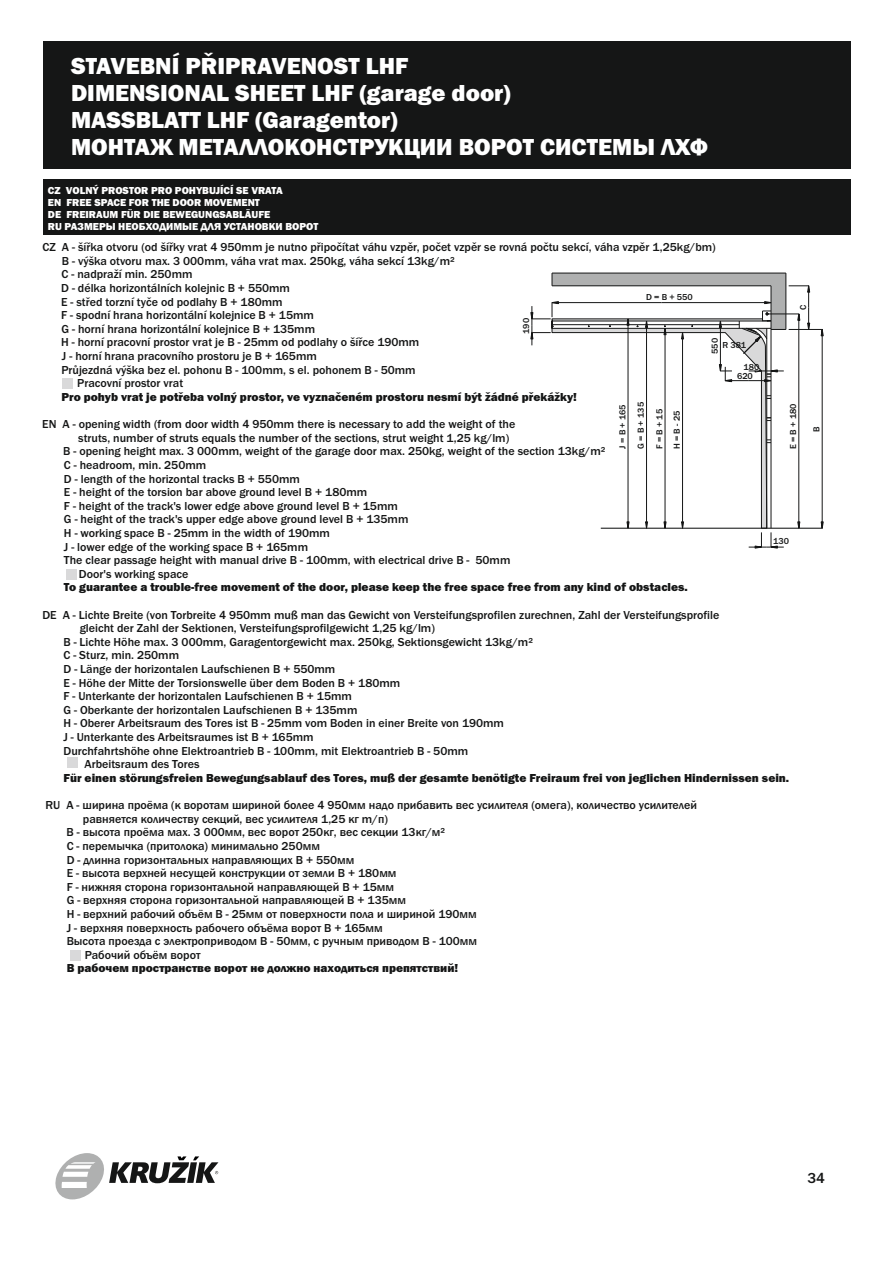
<style>
.page{position:relative;width:893px;height:1263px;background:#fff}
.page>*{position:absolute;margin:0;border:0;box-sizing:border-box;transform-origin:0 0}
.t1{font:800 24px/27.2px "Franklin Gothic";color:#fff}
.t2{font:500 15px "Franklin Gothic";color:#151616}
.t3{font:500 12px/13.6px "Franklin Gothic";color:#151616}
.t4{font:800 12px "Franklin Gothic";color:#151616}
.t5{font:800 10.5px/11.9px "Franklin Gothic";color:#fff}
.t6{font:500 9px/18.5px "Franklin Gothic";color:#151616}
</style>
<div class="page">
<div style="left:43px;top:179px;width:808px;height:56px;background:#151616"></div>
<div style="left:43px;top:41px;width:808px;height:128px;background:#151616"></div>
<div style="left:62px;top:378px;width:10px;height:10px;background:#d9d9da"></div>
<div style="left:66px;top:569px;width:11px;height:10px;background:#d9d9da"></div>
<div style="left:67px;top:757px;width:11px;height:11px;background:#d9d9da"></div>
<div style="left:70px;top:950px;width:11px;height:10px;background:#d9d9da"></div>
<hr style="left:601px;top:528px;width:222px;height:1px;background:#151616">
<hr style="left:789px;top:329px;width:34px;height:1px;background:#151616">
<svg style="left:821px;top:330px;width:3px;height:6px"></svg>
<svg style="left:821px;top:521px;width:3px;height:8px"></svg>
<svg style="left:530px;top:273px;width:280px;height:275px"></svg>
<svg style="left:55px;top:1153px;width:163px;height:46px"></svg>
<hr style="left:628px;top:325px;width:1px;height:197px;background:#151616">
<hr style="left:646px;top:327px;width:1px;height:196px;background:#151616">
<hr style="left:665px;top:335px;width:1px;height:187px;background:#151616">
<hr style="left:682px;top:339px;width:1px;height:183px;background:#151616">
<hr style="left:798px;top:320px;width:1px;height:202px;background:#151616">
<hr style="left:822px;top:336px;width:1px;height:186px;background:#151616">
<h1 class="t1" style="left:71px;top:54px;width:639px">STAVEBNÍ PŘIPRAVENOST LHF<br>DIMENSIONAL SHEET LHF (garage door)<br>MASSBLATT LHF (Garagentor)<br>МОНТАЖ МЕТАЛЛОКОНСТРУКЦИИ ВОРОТ СИСТЕМЫ ЛХФ</h1>
<p class="t5" style="left:48px;top:186px;width:272px">CZ VOLNÝ PROSTOR PRO POHYBUJÍCÍ SE VRATA<br>EN FREE SPACE FOR THE DOOR MOVEMENT<br>DE FREIRAUM FÜR DIE BEWEGUNGSABLÄUFE<br>RU РАЗМЕРЫ НЕОБХОДИМЫЕ ДЛЯ УСТАНОВКИ ВОРОТ</p>
<p class="t3" style="left:61px;top:268px;width:360px">C - nadpraží min. 250mm<br>D - délka horizontálních kolejnic B + 550mm<br>E - střed torzní tyče od podlahy B + 180mm<br>F - spodní hrana horizontální kolejnice B + 15mm<br>G - horní hrana horizontální kolejnice B + 135mm<br>H - horní pracovní prostor vrat je B - 25mm od podlahy o šířce 190mm</p>
<p class="t3" style="left:77px;top:364px;width:340px;text-indent:-16px">Průjezdná výška bez el. pohonu B - 100mm, s el. pohonem B - 50mm<br>Pracovní prostor vrat</p>
<p class="t4" style="left:61px;top:392px;width:517px">Pro pohyb vrat je potřeba volný prostor, ve vyznačeném prostoru nesmí být žádné překážky!</p>
<p class="t3" style="left:43px;top:241px;width:675px">CZ A - šířka otvoru (od šířky vrat 4 950mm je nutno připočítat váhu vzpěr, počet vzpěr se rovná počtu sekcí, váha vzpěr 1,25kg/bm)</p>
<p class="t3" style="left:62px;top:255px;width:394px">B - výška otvoru max. 3 000mm, váha vrat max. 250kg, váha sekcí 13kg/m²</p>
<p class="t6" style="left:646px;top:288px;width:48px">D = B + 550</p>
<p class="t6" style="left:794px;top:310px;width:7px;rotate:-90deg">C</p>
<p class="t6" style="left:518px;top:334px;width:17px;rotate:-90deg">190</p>
<p class="t6" style="left:706px;top:354px;width:17px;rotate:-90deg">550</p>
<p class="t6" style="left:722px;top:336px;width:25px">R 381</p>
<p class="t6" style="left:737px;top:362px;width:24px;line-height:9.4px;text-indent:6px">180<br>620</p>
<p class="t3" style="left:62px;top:350px;width:256px">J - horní hrana pracovního prostoru je B + 165mm</p>
<p class="t6" style="left:614px;top:449px;width:48px;rotate:-90deg">J = B + 165<br>G = B + 135</p>
<p class="t6" style="left:651px;top:449px;width:42px;rotate:-90deg">F = B + 15</p>
<p class="t6" style="left:785px;top:449px;width:47px;rotate:-90deg">E = B + 180</p>
<p class="t6" style="left:668px;top:449px;width:40px;rotate:-90deg">H = B - 25</p>
<p class="t3" style="left:42px;top:418px;width:475px">EN A - opening width (from door width 4 950mm there is necessary to add the weight of the</p>
<p class="t3" style="left:63px;top:445px;width:544px">B - opening height max. 3 000mm, weight of the garage door max. 250kg, weight of the section 13kg/m²</p>
<p class="t6" style="left:808px;top:432px;width:7px;rotate:-90deg">B</p>
<p class="t3" style="left:78px;top:432px;width:432px">struts, number of struts equals the number of the sections, strut weight 1,25 kg/lm)</p>
<p class="t3" style="left:64px;top:459px;width:346px">C - headroom, min. 250mm<br>D - length of the horizontal tracks B + 550mm<br>E - height of the torsion bar above ground level B + 180mm<br>F - height of the track's lower edge above ground level B + 15mm G - height of the track's upper edge above ground level B + 135mm H - working space B - 25mm in the width of 190mm</p>
<p class="t3" style="left:79px;top:554px;width:433px;text-indent:-15px">The clear passage height with manual drive B - 100mm, with electrical drive B - 50mm<br>Door's working space</p>
<p class="t4" style="left:64px;top:583px;width:625px">To guarantee a trouble-free movement of the door, please keep the free space free from any kind of obstacles.</p>
<p class="t3" style="left:64px;top:541px;width:246px">J - lower edge of the working space B + 165mm</p>
<p class="t3" style="left:42px;top:609px;width:678px">DE A - Lichte Breite (von Torbreite 4 950mm muß man das Gewicht von Versteifungsprofilen zurechnen, Zahl der Versteifungsprofile</p>
<p class="t3" style="left:63px;top:636px;width:471px">B - Lichte Höhe max. 3 000mm, Garagentorgewicht max. 250kg, Sektionsgewicht 13kg/m²</p>
<p class="t3" style="left:80px;top:622px;width:357px">gleicht der Zahl der Sektionen, Versteifungsprofilgewicht 1,25 kg/lm)</p>
<p class="t6" style="left:773px;top:533px;width:17px">130</p>
<p class="t3" style="left:63px;top:649px;width:442px">C - Sturz, min. 250mm<br>D - Länge der horizontalen Laufschienen B + 550mm<br>E - Höhe der Mitte der Torsionswelle über dem Boden B + 180mm<br>F - Unterkante der horizontalen Laufschienen B + 15mm<br>G - Oberkante der horizontalen Laufschienen B + 135mm<br>H - Oberer Arbeitsraum des Tores ist B - 25mm vom Boden in einer Breite von 190mm</p>
<p class="t3" style="left:84px;top:745px;width:385px;text-indent:-21px">Durchfahrtshöhe ohne Elektroantrieb B - 100mm, mit Elektroantrieb B - 50mm<br>Arbeitsraum des Tores</p>
<p class="t4" style="left:63px;top:773px;width:727px">Für einen störungsfreien Bewegungsablauf des Tores, muß der gesamte benötigte Freiraum frei von jeglichen Hindernissen sein.</p>
<p class="t3" style="left:63px;top:731px;width:252px">J - Unterkante des Arbeitsraumes ist B + 165mm</p>
<p class="t3" style="left:46px;top:799px;width:653px">RU А - ширина проëма (к воротам шириной более 4 950мм надо прибавить вес усилителя (омега), количество усилителей</p>
<p class="t3" style="left:67px;top:826px;width:380px">В - высота проëма маx. 3 000мм, вес ворот 250кг, вес секции 13кг/м²</p>
<p class="t3" style="left:83px;top:813px;width:306px">равняется количеству секций, вес усилителя 1,25 кг m/п)</p>
<p class="t3" style="left:67px;top:840px;width:412px">С - перемычка (притолока) минимально 250мм<br>D - длинна горизонтальных направляющих В + 550мм<br>E - высота верхней несущей конструкции от земли В + 180мм<br>F - нижняя сторона горизонтальной направляющей В + 15мм<br>G - верхняя сторона горизонтальной направляющей В + 135мм<br>H - верхний рабочий объём В - 25мм от поверхности пола и шириной 190мм</p>
<p class="t3" style="left:85px;top:935px;width:394px;text-indent:-18px">Высота проезда с электроприводом В - 50мм, с ручным приводом В - 100мм<br>Рабочий объём ворот</p>
<p class="t4" style="left:67px;top:964px;width:393px">В рабочем пространстве ворот не должно находиться препятствий!</p>
<p class="t3" style="left:67px;top:922px;width:317px">J - верхняя поверхность рабочего объёма ворот В + 165мм</p>
<p class="t2" style="left:807px;top:1172px;width:19px">34</p>
</div>
